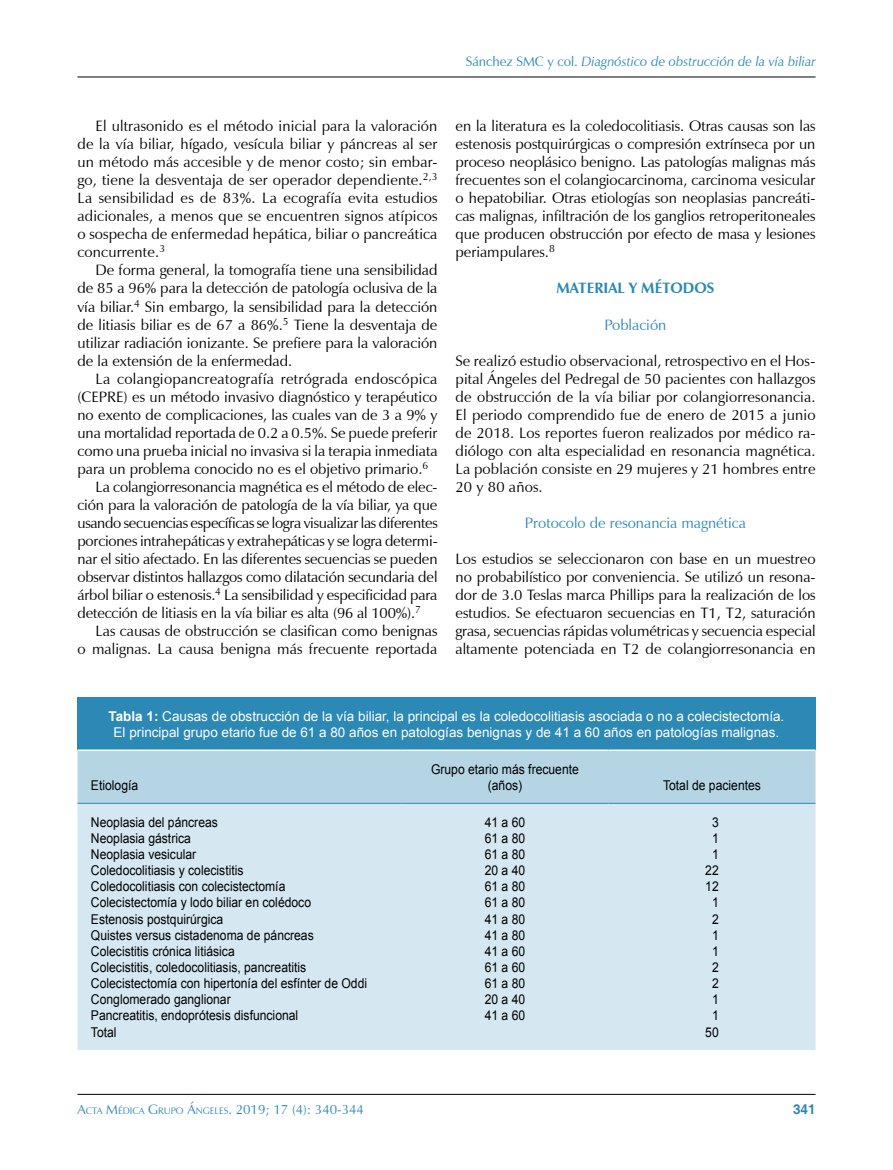
<style>
.page{position:relative;width:893px;height:1170px;background:#fff}
.page>*{position:absolute;margin:0;border:0;box-sizing:border-box;transform-origin:0 0}
.t1{font:15px/18px "Zapf Humanist 601 BT";color:#000;text-align:justify}
.t2{font:15px "Zapf Humanist 601 BT";letter-spacing:-.02em;color:#000}
.t3{font:15px "Zapf Humanist 601 BT";letter-spacing:.02em;color:#000}
.t4{font:15px "Zapf Humanist 601 BT";color:#2c88b5}
.t5{font:700 15px "Zapf Humanist 601 BT";color:#2c88b5}
.t6{font:13.5px/16.2px "Arial";color:#000;text-align:center;scale:.9 1}
.t7{font:13.5px/16.2px "Arial";color:#fff;text-align:center}
.t8{font:italic 13.5px "Zapf Humanist 601 BT";color:#2c88b5}
.t9{font:13.5px "Zapf Humanist 601 BT";color:#2c88b5}
.t10{font:700 13.5px "Helvetica";color:#2c88b5}
.s1{font-style:normal}
.s2{font-weight:700}
.s3{font-size:9.45px}
</style>
<div class="page">
<hr style="left:77px;top:77px;width:738px;height:1px;background:#000">
<hr style="left:77px;top:1093px;width:738px;height:1px;background:#000">
<div style="left:77px;top:697px;width:738px;height:53px;background:#2c88b5"></div>
<div style="left:77px;top:751px;width:738px;height:51px;background:#b5d5e5"></div>
<div style="left:77px;top:803px;width:738px;height:246px;background:#d5e7f0"></div>
<hr style="left:77px;top:749px;width:324px;height:2px;background:#fff">
<hr style="left:401px;top:749px;width:207px;height:2px;background:#fff">
<hr style="left:608px;top:749px;width:207px;height:2px;background:#fff">
<hr style="left:77px;top:802px;width:324px;height:1px;background:#2c88b5">
<hr style="left:401px;top:802px;width:207px;height:1px;background:#2c88b5">
<hr style="left:608px;top:802px;width:207px;height:1px;background:#2c88b5">
<p class="t8" style="left:466px;top:53px;width:352px"><span class="s1">Sánchez SMC y col.</span> Diagnóstico de obstrucción de la vía biliar</p>
<p class="t1" style="left:77px;top:117px;width:362px;text-indent:18px">El ultrasonido es el método inicial para la valoración de la vía biliar, hígado, vesícula biliar y páncreas al ser un método más accesible y de menor costo; sin embar&shy;go, tiene la desventaja de ser operador dependiente.<sup>2,3<br></sup>La sensibilidad es de 83%. La ecografía evita estudios adicionales, a menos que se encuentren signos atípicos o sospecha de enfermedad hepática, biliar o pancreática concurrente.<sup>3</sup></p>
<p class="t1" style="left:77px;top:261px;width:362px;text-indent:18px">De forma general, la tomografía tiene una sensibilidad de 85 a 96% para la detección de patología oclusiva de la vía biliar.<sup>4</sup> Sin embargo, la sensibilidad para la detección de litiasis biliar es de 67 a 86%.<sup>5</sup> Tiene la desventaja de utilizar radiación ionizante. Se prefiere para la valoración de la extensión de la enfermedad.</p>
<p class="t3" style="left:95px;top:369px;width:343px">La colangiopancreatografía retrógrada endoscópica</p>
<p class="t1" style="left:77px;top:387px;width:362px">(CEPRE) es un método invasivo diagnóstico y terapéutico</p>
<p class="t1" style="left:77px;top:405px;width:362px">no exento de complicaciones, las cuales van de 3 a 9% y</p>
<p class="t1" style="left:77px;top:423px;width:362px">una mortalidad reportada de 0.2 a 0.5%. Se puede preferir</p>
<p class="t1" style="left:77px;top:441px;width:362px">como una prueba inicial no invasiva si la terapia inmediata</p>
<p class="t1" style="left:77px;top:459px;width:352px">para un problema conocido no es el objetivo primario.<sup>6</sup></p>
<p class="t1" style="left:95px;top:477px;width:344px">La colangiorresonancia magnética es el método de elec-</p>
<p class="t1" style="left:77px;top:495px;width:361px">ción para la valoración de patología de la vía biliar, ya que</p>
<p class="t2" style="left:77px;top:513px;width:362px">usando secuencias específicas se logra visualizar las diferentes</p>
<p class="t1" style="left:77px;top:531px;width:362px">porciones intrahepáticas y extrahepáticas y se logra determi-</p>
<p class="t1" style="left:77px;top:549px;width:362px">nar el sitio afectado. En las diferentes secuencias se pueden</p>
<p class="t1" style="left:77px;top:567px;width:362px">observar distintos hallazgos como dilatación secundaria del</p>
<p class="t1" style="left:77px;top:585px;width:362px">árbol biliar o estenosis.<sup>4</sup> La sensibilidad y especificidad para</p>
<p class="t1" style="left:77px;top:603px;width:345px">detección de litiasis en la vía biliar es alta (96 al 100%).<sup>7</sup></p>
<p class="t1" style="left:95px;top:621px;width:344px">Las causas de obstrucción se clasifican como benignas</p>
<p class="t1" style="left:77px;top:639px;width:361px">o malignas. La causa benigna más frecuente reportada</p>
<p class="t1" style="left:455px;top:117px;width:362px">en la literatura es la coledocolitiasis. Otras causas son las estenosis postquirúrgicas o compresión extrínseca por un proceso neoplásico benigno. Las patologías malignas más frecuentes son el colangiocarcinoma, carcinoma vesicular o hepatobiliar. Otras etiologías son neoplasias pancreáti&shy;cas malignas, infiltración de los ganglios retroperitoneales que producen obstrucción por efecto de masa y lesiones periampulares.<sup>8</sup></p>
<p class="t5" style="left:556px;top:279px;width:159px">MATERIAL Y MÉTODOS</p>
<p class="t4" style="left:605px;top:315px;width:63px">Población</p>
<p class="t1" style="left:455px;top:351px;width:362px">Se realizó estudio observacional, retrospectivo en el Hos&shy;pital Ángeles del Pedregal de 50 pacientes con hallazgos de obstrucción de la vía biliar por colangiorresonancia.<br>El periodo comprendido fue de enero de 2015 a junio de 2018. Los reportes fueron realizados por médico ra&shy;diólogo con alta especialidad en resonancia magnética.<br>La población consiste en 29 mujeres y 21 hombres entre 20 y 80 años.</p>
<p class="t4" style="left:525px;top:513px;width:223px">Protocolo de resonancia magnética</p>
<p class="t1" style="left:455px;top:549px;width:362px">Los estudios se seleccionaron con base en un muestreo no probabilístico por conveniencia. Se utilizó un resona&shy;dor de 3.0 Teslas marca Phillips para la realización de los estudios. Se efectuaron secuencias en T1, T2, saturación grasa, secuencias rápidas volumétricas y secuencia especial altamente potenciada en T2 de colangiorresonancia en</p>
<p class="t7" style="left:109px;top:707px;width:677px"><span class="s2">Tabla 1:</span> Causas de obstrucción de la vía biliar, la principal es la coledocolitiasis asociada o no a colecistectomía.<br>El principal grupo etario fue de 61 a 80 años en patologías benignas y de 41 a 60 años en patologías malignas.</p>
<p class="t6" style="left:91px;top:776px;width:54px">Etiología</p>
<p class="t6" style="left:431px;top:760px;width:166px">Grupo etario más frecuente (años)</p>
<p class="t6" style="left:663px;top:776px;width:110px">Total de pacientes</p>
<p class="t6" style="left:91px;top:813px;width:143px">Neoplasia del páncreas</p>
<p class="t6" style="left:485px;top:813px;width:47px">41 a 60</p>
<p class="t6" style="left:712px;top:813px;width:9px">3</p>
<p class="t6" style="left:91px;top:829px;width:113px">Neoplasia gástrica</p>
<p class="t6" style="left:485px;top:829px;width:47px">61 a 80</p>
<p class="t6" style="left:712px;top:829px;width:9px">1</p>
<p class="t6" style="left:91px;top:846px;width:119px">Neoplasia vesicular</p>
<p class="t6" style="left:485px;top:846px;width:47px">61 a 80</p>
<p class="t6" style="left:712px;top:846px;width:9px">1</p>
<p class="t6" style="left:91px;top:862px;width:171px">Coledocolitiasis y colecistitis</p>
<p class="t6" style="left:485px;top:862px;width:47px">20 a 40</p>
<p class="t6" style="left:705px;top:862px;width:17px">22</p>
<p class="t6" style="left:91px;top:878px;width:218px">Coledocolitiasis con colecistectomía</p>
<p class="t6" style="left:485px;top:878px;width:47px">61 a 80</p>
<p class="t6" style="left:705px;top:878px;width:17px">12</p>
<p class="t6" style="left:91px;top:894px;width:246px">Colecistectomía y lodo biliar en colédoco</p>
<p class="t6" style="left:485px;top:894px;width:47px">61 a 80</p>
<p class="t6" style="left:712px;top:894px;width:9px">1</p>
<p class="t6" style="left:91px;top:910px;width:149px">Estenosis postquirúrgica</p>
<p class="t6" style="left:485px;top:910px;width:47px">41 a 80</p>
<p class="t6" style="left:712px;top:910px;width:9px">2</p>
<p class="t6" style="left:91px;top:926px;width:249px">Quistes versus cistadenoma de páncreas</p>
<p class="t6" style="left:485px;top:926px;width:47px">41 a 80</p>
<p class="t6" style="left:712px;top:926px;width:9px">1</p>
<p class="t6" style="left:91px;top:942px;width:161px">Colecistitis crónica litiásica</p>
<p class="t6" style="left:485px;top:942px;width:47px">41 a 60</p>
<p class="t6" style="left:712px;top:942px;width:9px">1</p>
<p class="t6" style="left:91px;top:958px;width:241px">Colecistitis, coledocolitiasis, pancreatitis</p>
<p class="t6" style="left:485px;top:958px;width:47px">61 a 60</p>
<p class="t6" style="left:712px;top:958px;width:9px">2</p>
<p class="t6" style="left:91px;top:975px;width:308px">Colecistectomía con hipertonía del esfínter de Oddi</p>
<p class="t6" style="left:485px;top:975px;width:47px">61 a 80</p>
<p class="t6" style="left:712px;top:975px;width:9px">2</p>
<p class="t6" style="left:91px;top:991px;width:157px">Conglomerado ganglionar</p>
<p class="t6" style="left:485px;top:991px;width:47px">20 a 40</p>
<p class="t6" style="left:712px;top:991px;width:9px">1</p>
<p class="t6" style="left:91px;top:1007px;width:232px">Pancreatitis, endoprótesis disfuncional</p>
<p class="t6" style="left:485px;top:1007px;width:47px">41 a 60</p>
<p class="t6" style="left:712px;top:1007px;width:9px">1</p>
<p class="t6" style="left:91px;top:1023px;width:30px">Total</p>
<p class="t6" style="left:705px;top:1023px;width:17px">50</p>
<p class="t9" style="left:77px;top:1101px;width:288px">A<span class="s3">CTA</span> M<span class="s3">ÉDICA</span> G<span class="s3">RUPO</span> Á<span class="s3">NGELES</span>. 2019; 17 (4): 340-344</p>
<p class="t10" style="left:793px;top:1100px;width:24px">341</p>
</div>
